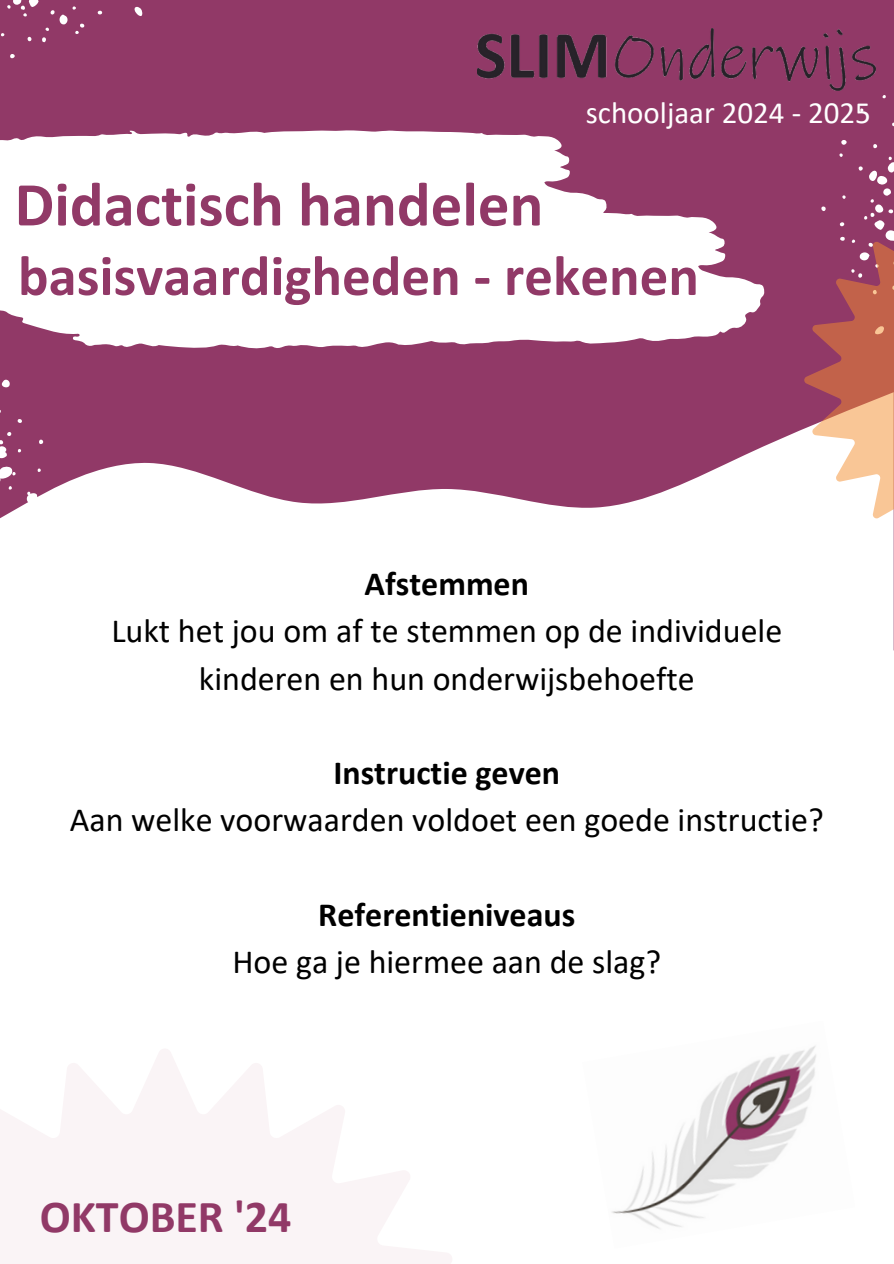
<style>
.page{position:relative;width:894px;height:1264px;background:#fff}
.page>*{position:absolute;margin:0;border:0;box-sizing:border-box;transform-origin:0 0}
.t1{font:700 63px "Calibri";color:#913967}
.t2{font:700 57px "Calibri";color:#913967}
.t3{font:700 45.9px "Calibri";color:#913967}
.t4{font:33.9px/47.2px "Calibri";color:#000;text-align:center}
.t5{font:700 33.9px "Calibri";color:#000}
.t6{font:30.9px "Calibri";color:#fff}
</style>
<div class="page">
<div style="left:0;top:0;width:893px;height:1263px;background:#913967"></div>
<div style="left:0;top:658px;width:893px;height:605px;background:#fff"></div>
<svg style="left:0;top:428px;width:893px;height:230px;fill:#fff"></svg>
<svg style="left:0;top:130px;width:591px;height:66px;fill:#fff"></svg>
<svg style="left:0;top:196px;width:765px;height:153px;fill:#fff"></svg>
<svg style="left:804px;top:66px;width:89px;height:484px"></svg>
<svg style="left:1px;top:0;width:142px;height:59px"></svg>
<img style="left:478px;top:28px;width:397px;height:62px">
<svg style="left:0;top:1048px;width:466px;height:215px;fill:#faf4f6"></svg>
<svg style="left:0;top:302px;width:44px;height:319px"></svg>
<img style="left:582px;top:1020px;width:273px;height:228px">
<p class="t1" style="left:15px;top:178px;width:530px">Didactisch handelen</p>
<p class="t6" style="left:585px;top:100px;width:286px">schooljaar 2024 - 2025</p>
<p class="t2" style="left:18px;top:252px;width:682px">basisvaardigheden - rekenen</p>
<p class="t5" style="left:364px;top:569px;width:166px">Afstemmen</p>
<h1 class="t4" style="left:111px;top:610px;width:672px">Lukt het jou om af te stemmen op de individuele kinderen en hun onderwijsbehoefte</h1>
<p class="t5" style="left:333px;top:758px;width:228px">Instructie geven</p>
<h1 class="t4" style="left:70px;top:799px;width:755px">Aan welke voorwaarden voldoet een goede instructie?</h1>
<p class="t5" style="left:318px;top:900px;width:258px">Referentieniveaus</p>
<p class="t4" style="left:232px;top:941px;width:430px">Hoe ga je hiermee aan de slag?</p>
<p class="t3" style="left:40px;top:1197px;width:253px">OKTOBER '24</p>
</div>
